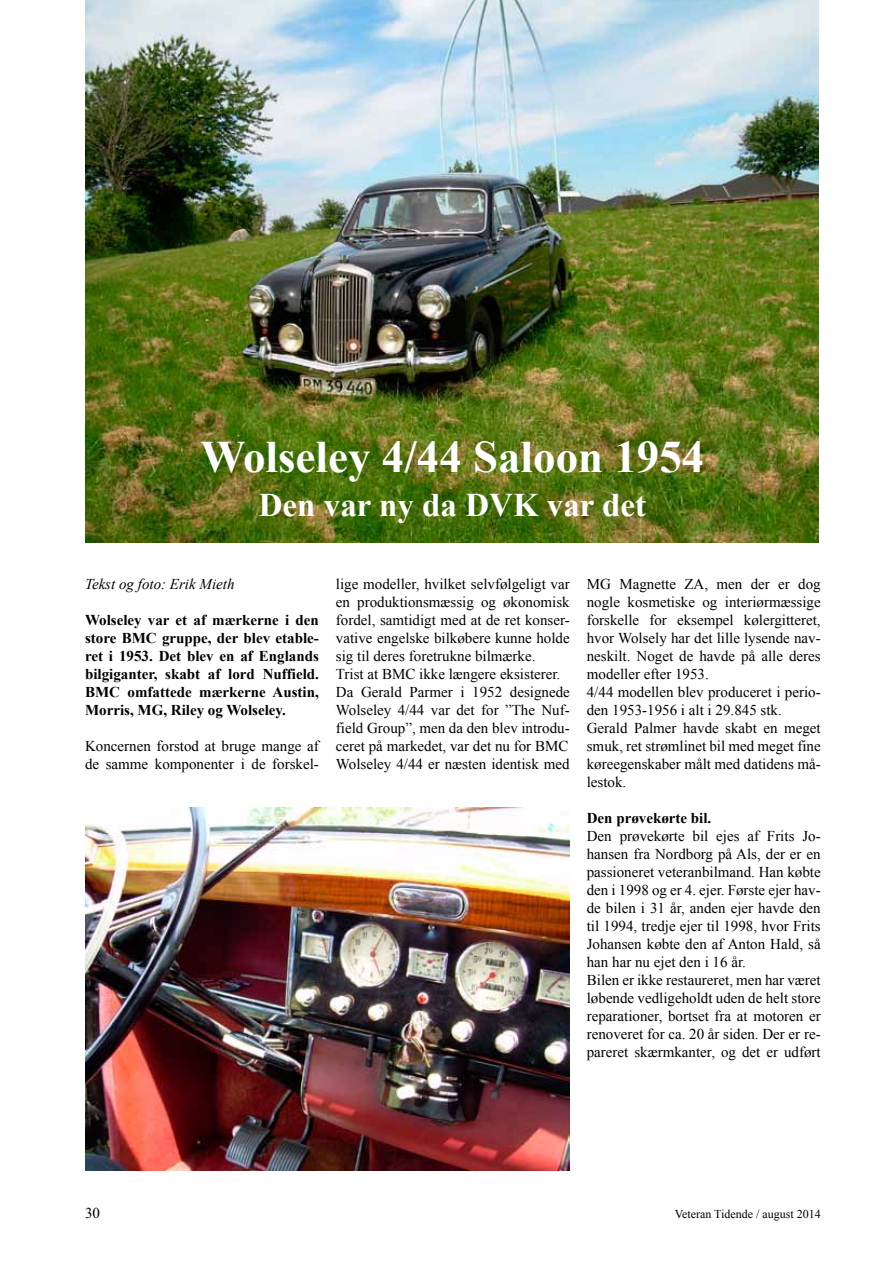
<style>
.page{position:relative;width:893px;height:1263px;background:#fff}
.page>*{position:absolute;margin:0;border:0;box-sizing:border-box;transform-origin:0 0}
.t1{font:700 45px "Times New Roman";color:#fff}
.t2{font:700 33px "Times New Roman";color:#fff}
.t3{font:15px/18px "Times New Roman";color:#000}
.t4{font:700 15px/18px "Times New Roman";color:#000;text-align:justify}
.t5{font:italic 15px "Times New Roman";color:#000}
.t6{font:12px "Times New Roman";color:#000}
</style>
<div class="page">
<img style="left:85px;top:0;width:734px;height:543px">
<img style="left:85px;top:807px;width:485px;height:364px">
<h1 class="t1" style="left:201px;top:426px;width:505px">Wolseley 4/44 Saloon 1954</h1>
<h2 class="t2" style="left:259px;top:482px;width:389px">Den var ny da DVK var det</h2>
<p class="t5" style="left:85px;top:574px;width:151px">Tekst og foto: Erik Mieth</p>
<p class="t4" style="left:85px;top:611px;width:235px">Wolseley var et af mærkerne i den store BMC gruppe, der blev etable&shy;ret i 1953. Det blev en af Englands bilgiganter, skabt af lord Nuffield.<br>BMC omfattede mærkerne Austin, Morris, MG, Riley og Wolseley.</p>
<p class="t3" style="left:85px;top:737px;width:235px">Koncernen forstod at bruge mange af de samme komponenter i de forskel-</p>
<p class="t3" style="left:336px;top:575px;width:235px">lige modeller, hvilket selvfølgeligt var en produktionsmæssig og økonomisk fordel, samtidigt med at de ret konser&shy;vative engelske bilkøbere kunne holde sig til deres foretrukne bilmærke.<br>Trist at BMC ikke længere eksisterer.<br>Da Gerald Parmer i 1952 designede Wolseley 4/44 var det for ”The Nuf&shy;field Group”, men da den blev introdu&shy;ceret på markedet, var det nu for BMC Wolseley 4/44 er næsten identisk med</p>
<p class="t3" style="left:587px;top:575px;width:235px">MG Magnette ZA, men der er dog nogle kosmetiske og interiørmæssige forskelle for eksempel kølergitteret, hvor Wolsely har det lille lysende nav&shy;neskilt. Noget de havde på alle deres modeller efter 1953.<br>4/44 modellen blev produceret i perio&shy;den 1953-1956 i alt i 29.845 stk.<br>Gerald Palmer havde skabt en meget smuk, ret strømlinet bil med meget fine køreegenskaber målt med datidens må&shy;lestok.</p>
<p class="t4" style="left:587px;top:809px;width:126px">Den prøvekørte bil.</p>
<p class="t3" style="left:587px;top:827px;width:235px">Den prøvekørte bil ejes af Frits Jo&shy;hansen fra Nordborg på Als, der er en passioneret veteranbilmand. Han købte den i 1998 og er 4. ejer. Første ejer hav&shy;de bilen i 31 år, anden ejer havde den til 1994, tredje ejer til 1998, hvor Frits Johansen købte den af Anton Hald, så han har nu ejet den i 16 år.<br>Bilen er ikke restaureret, men har været løbende vedligeholdt uden de helt store reparationer, bortset fra at motoren er renoveret for ca. 20 år siden. Der er re&shy;pareret skærmkanter, og det er udført</p>
<p class="t3" style="left:85px;top:1204px;width:16px">30</p>
<p class="t6" style="left:675px;top:1206px;width:147px">Veteran Tidende / august 2014</p>
</div>
